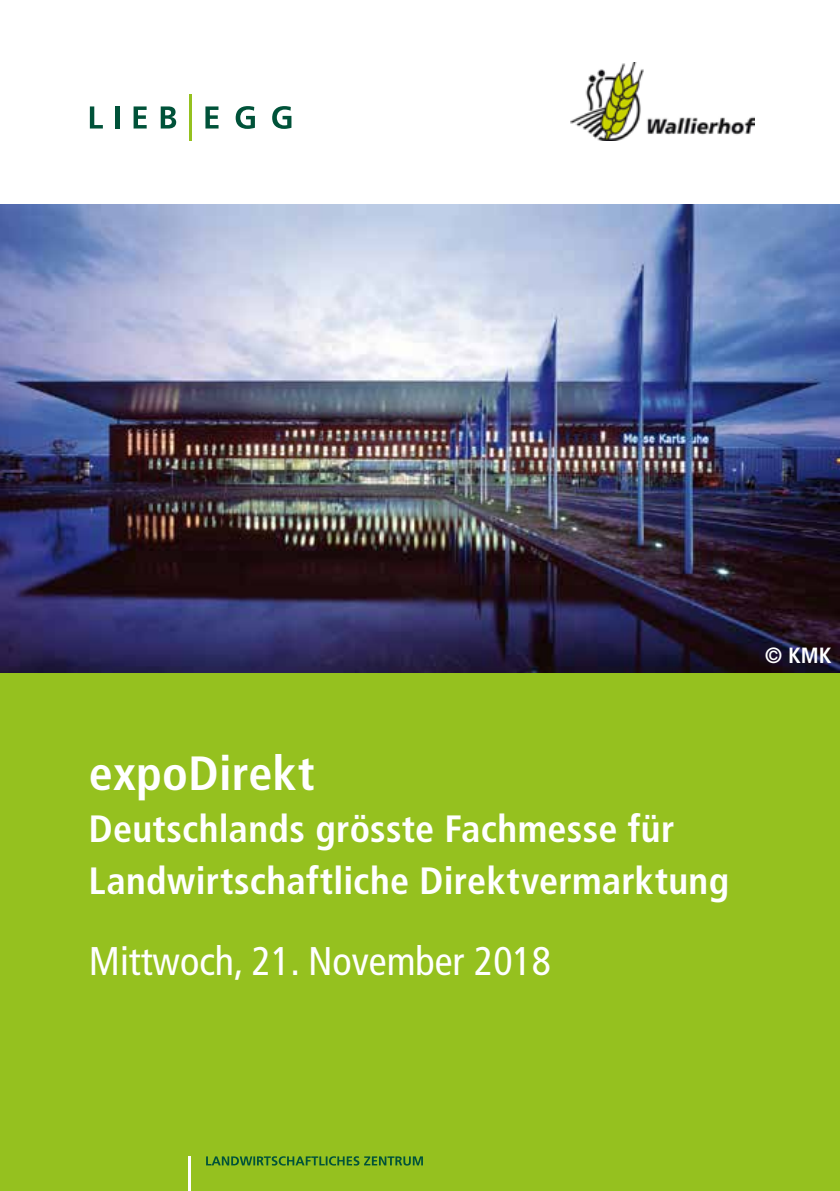
<style>
.page{position:relative;width:840px;height:1191px;background:#fff}
.page>*{position:absolute;margin:0;border:0;box-sizing:border-box;transform-origin:0 0}
.t1{font:700 condensed 48px "Frutiger LT Std";letter-spacing:.01em;color:#fff}
.t2{font:condensed 40px "Frutiger LT Std";color:#fff}
.t3{font:700 condensed 38px/52px "Frutiger LT Std";letter-spacing:.01em;color:#fff}
.t4{font:700 condensed 22px "Frutiger LT Std";color:#fff}
</style>
<div class="page">
<img style="left:0;top:205px;width:839px;height:468px">
<div style="left:0;top:673px;width:839px;height:518px;background:#95c11f"></div>
<img style="left:570px;top:62px;width:184px;height:78px">
<svg style="left:90px;top:106px;width:13px;height:22px"></svg>
<hr style="left:115px;top:106px;width:4px;height:22px;background:#005239">
<svg style="left:133px;top:106px;width:14px;height:22px"></svg>
<svg style="left:161px;top:106px;width:15px;height:22px"></svg>
<svg style="left:205px;top:106px;width:13px;height:22px"></svg>
<svg style="left:235px;top:106px;width:20px;height:23px"></svg>
<svg style="left:272px;top:106px;width:19px;height:23px"></svg>
<hr style="left:189px;top:94px;width:2px;height:47px;background:#95c11f">
<svg style="left:206px;top:1156px;width:216px;height:9px"></svg>
<hr style="left:189px;top:1156px;width:2px;height:35px;background:#fff">
<p class="t1" style="left:89px;top:744px;width:227px">expoDirekt</p>
<p class="t3" style="left:89px;top:802px;width:641px">Deutschlands grösste Fachmesse für<br>Landwirtschaftliche Direktvermarktung</p>
<p class="t2" style="left:89px;top:938px;width:463px">Mittwoch, 21. November 2018</p>
<p class="t4" style="left:764px;top:642px;width:68px">© KMK</p>
</div>
